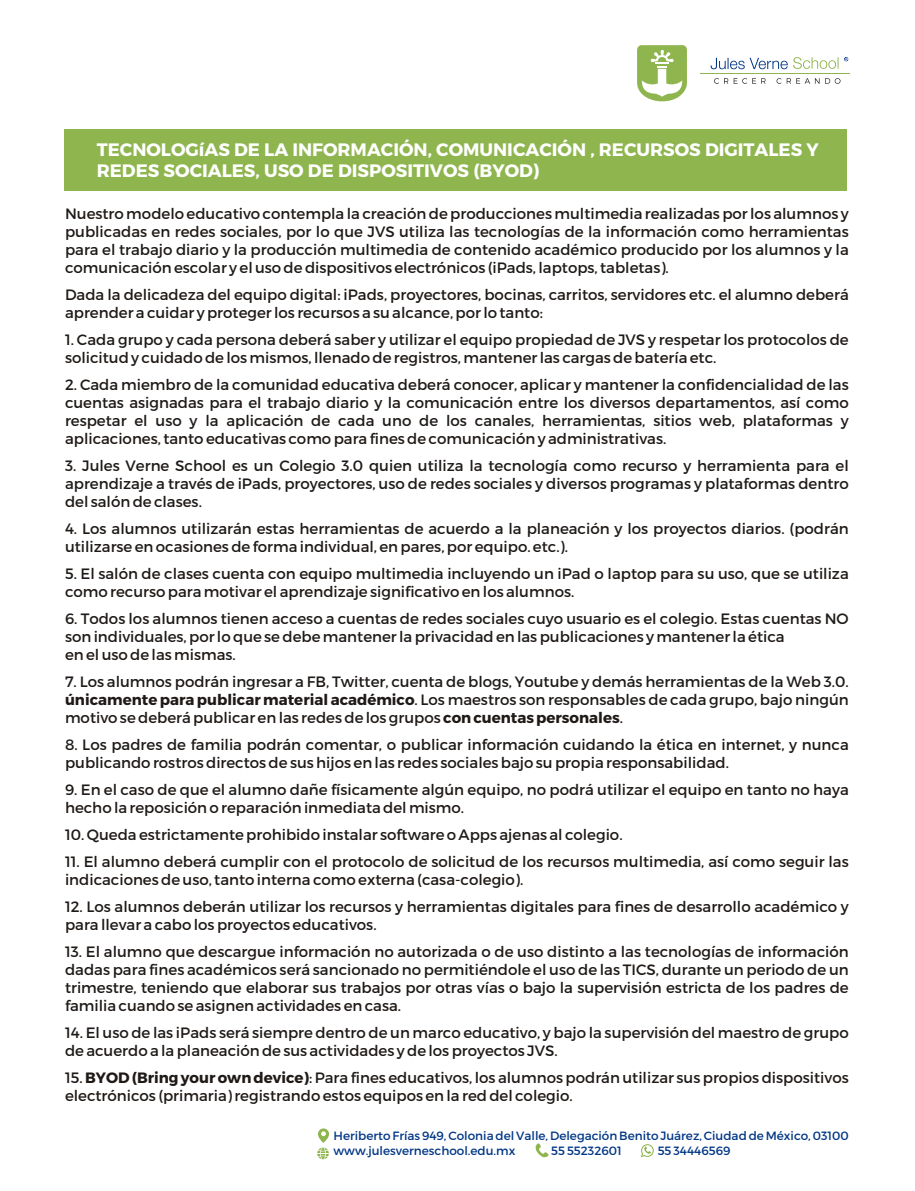
<style>
.page{position:relative;width:915px;height:1191px;background:#fff}
.page>*{position:absolute;margin:0;border:0;box-sizing:border-box;transform-origin:0 0}
.t1{font:700 18px/21.6px "Montserrat";color:#fff}
.t2{font:15px/18px "Montserrat";color:#1f1a17}
.t3{font:12px/14.4px "Montserrat";color:#003685}
.s1{font-weight:700}
</style>
<div class="page">
<svg style="left:714px;top:78px;width:127px;height:6px"></svg>
<hr style="left:700px;top:73px;width:150px;height:1px;background:#8fb54f">
<svg style="left:711px;top:57px;width:137px;height:12px"></svg>
<svg style="left:637px;top:45px;width:50px;height:56px"></svg>
<div style="left:64px;top:129px;width:783px;height:62px;background:#8fb54f"></div>
<svg style="left:535px;top:1143px;width:14px;height:15px"></svg>
<svg style="left:317px;top:1148px;width:12px;height:11px"></svg>
<svg style="left:318px;top:1128px;width:11px;height:15px"></svg>
<svg style="left:321px;top:1131px;width:5px;height:5px"></svg>
<svg style="left:641px;top:1144px;width:13px;height:13px"></svg>
<p class="t1" style="left:97px;top:138px;width:723px">TECNOLOGíAS DE LA INFORMACIÓN, COMUNICACIÓN , RECURSOS DIGITALES Y<br>REDES SOCIALES, USO DE DISPOSITIVOS (BYOD)</p>
<p class="t2" style="left:65px;top:205px;width:785px;text-align:justify">Nuestro modelo educativo contempla la creación de producciones multimedia realizadas por los alumnos y publicadas en redes sociales, por lo que JVS utiliza las tecnologías de la información como herramientas para el trabajo diario y la producción multimedia de contenido académico producido por los alumnos y la comunicación escolar y el uso de dispositivos electrónicos (iPads, laptops, tabletas).</p>
<p class="t2" style="left:65px;top:286px;width:785px">Dada la delicadeza del equipo digital: iPads, proyectores, bocinas, carritos, servidores etc. el alumno deberá aprender a cuidar y proteger los recursos a su alcance, por lo tanto:</p>
<p class="t2" style="left:65px;top:331px;width:785px">1. Cada grupo y cada persona deberá saber y utilizar el equipo propiedad de JVS y respetar los protocolos de solicitud y cuidado de los mismos, llenado de registros, mantener las cargas de batería etc.</p>
<p class="t2" style="left:65px;top:376px;width:785px;text-align:justify">2. Cada miembro de la comunidad educativa deberá conocer, aplicar y mantener la confidencialidad de las cuentas asignadas para el trabajo diario y la comunicación entre los diversos departamentos, así como respetar el uso y la aplicación de cada uno de los canales, herramientas, sitios web, plataformas y aplicaciones, tanto educativas como para fines de comunicación y administrativas.</p>
<p class="t2" style="left:65px;top:457px;width:785px;text-align:justify">3. Jules Verne School es un Colegio 3.0 quien utiliza la tecnología como recurso y herramienta para el aprendizaje a través de iPads, proyectores, uso de redes sociales y diversos programas y plataformas dentro del salón de clases.</p>
<p class="t2" style="left:65px;top:520px;width:785px">4. Los alumnos utilizarán estas herramientas de acuerdo a la planeación y los proyectos diarios. (podrán utilizarse en ocasiones de forma individual, en pares, por equipo. etc.).</p>
<p class="t2" style="left:65px;top:565px;width:785px">5. El salón de clases cuenta con equipo multimedia incluyendo un iPad o laptop para su uso, que se utiliza como recurso para motivar el aprendizaje significativo en los alumnos.</p>
<p class="t2" style="left:65px;top:610px;width:785px">6. Todos los alumnos tienen acceso a cuentas de redes sociales cuyo usuario es el colegio. Estas cuentas NO son individuales, por lo que se debe mantener la privacidad en las publicaciones y mantener la ética<br>en el uso de las mismas.</p>
<p class="t2" style="left:65px;top:673px;width:785px;text-align:justify">7. Los alumnos podrán ingresar a FB, Twitter, cuenta de blogs, Youtube y demás herramientas de la Web 3.0. <span class="s1">únicamente para publicar material académico</span>. Los maestros son responsables de cada grupo, bajo ningún motivo se deberá publicar en las redes de los grupos <span class="s1">con cuentas personales</span>.</p>
<p class="t2" style="left:65px;top:736px;width:785px">8. Los padres de familia podrán comentar, o publicar información cuidando la ética en internet, y nunca publicando rostros directos de sus hijos en las redes sociales bajo su propia responsabilidad.</p>
<p class="t2" style="left:65px;top:781px;width:785px">9. En el caso de que el alumno dañe físicamente algún equipo, no podrá utilizar el equipo en tanto no haya hecho la reposición o reparación inmediata del mismo.</p>
<p class="t2" style="left:65px;top:826px;width:559px">10. Queda estrictamente prohibido instalar software o Apps ajenas al colegio.</p>
<p class="t2" style="left:65px;top:853px;width:785px">11. El alumno deberá cumplir con el protocolo de solicitud de los recursos multimedia, así como seguir las indicaciones de uso, tanto interna como externa (casa-colegio).</p>
<p class="t2" style="left:65px;top:898px;width:785px">12. Los alumnos deberán utilizar los recursos y herramientas digitales para fines de desarrollo académico y para llevar a cabo los proyectos educativos.</p>
<p class="t2" style="left:65px;top:943px;width:785px;text-align:justify">13. El alumno que descargue información no autorizada o de uso distinto a las tecnologías de información dadas para fines académicos será sancionado no permitiéndole el uso de las TICS, durante un periodo de un trimestre, teniendo que elaborar sus trabajos por otras vías o bajo la supervisión estricta de los padres de familia cuando se asignen actividades en casa.</p>
<p class="t2" style="left:65px;top:1024px;width:785px">14. El uso de las iPads será siempre dentro de un marco educativo, y bajo la supervisión del maestro de grupo de acuerdo a la planeación de sus actividades y de los proyectos JVS.</p>
<p class="t2" style="left:65px;top:1069px;width:785px">15. <span class="s1">BYOD (Bring your own device)</span>: Para fines educativos, los alumnos podrán utilizar sus propios dispositivos electrónicos (primaria) registrando estos equipos en la red del colegio.</p>
<p class="t3" style="left:334px;top:1129px;width:517px">Heriberto Frías 949, Colonia del Valle, Delegación Benito Juárez, Ciudad de México, 03100 www.julesverneschool.edu.mx</p>
<p class="t3" style="left:551px;top:1143px;width:72px">55 55232601</p>
<p class="t3" style="left:658px;top:1143px;width:74px">55 34446569</p>
</div>
